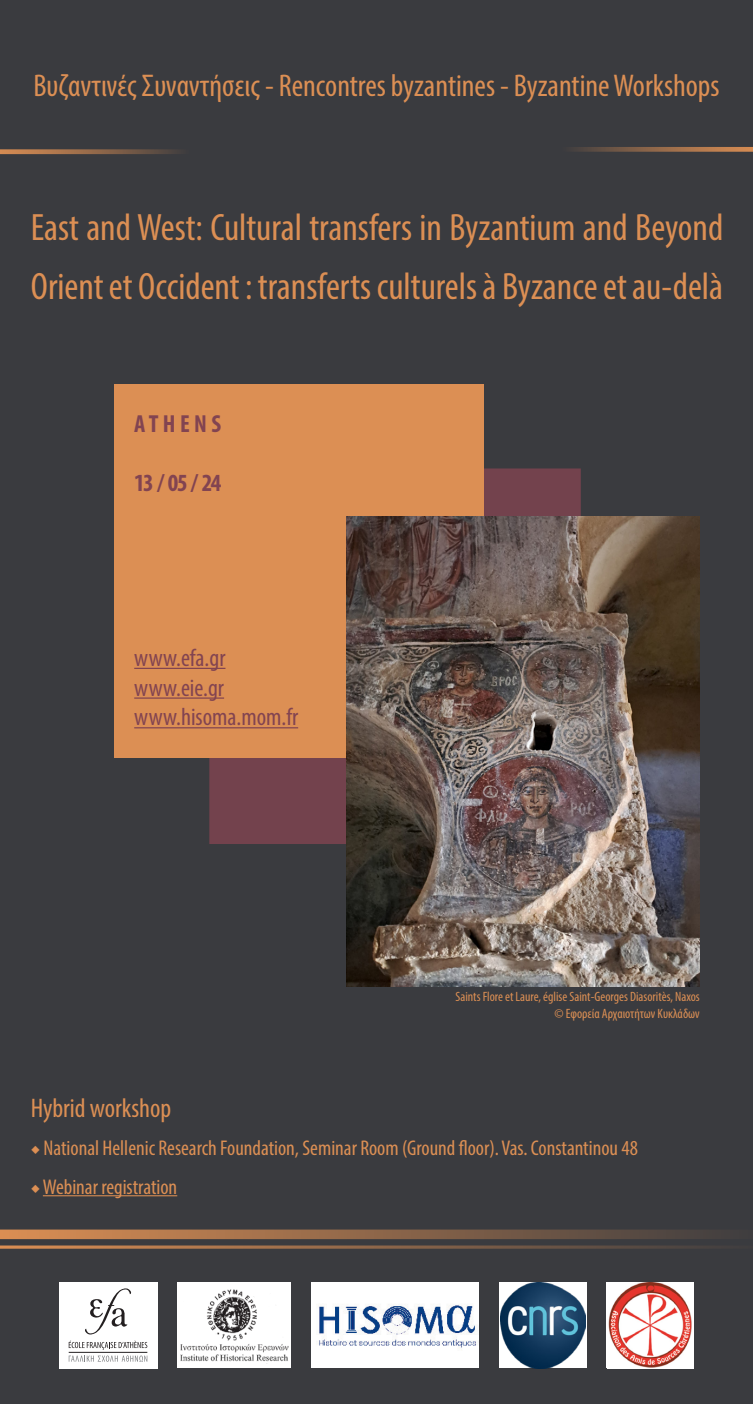
<style>
.page{position:relative;width:753px;height:1404px;background:#fff}
.page>*{position:absolute;margin:0;border:0;box-sizing:border-box;transform-origin:0 0}
.t1{font:condensed 38.25px "Myriad Pro";color:#dc8f54}
.t2{font:condensed 31.5px "Myriad Pro";color:#dc8f54}
.t3{font:condensed 27px "Myriad Pro";color:#dc8f54}
.t4{font:condensed 24.75px "Myriad Pro";color:#824451}
.t5{font:700 condensed 24.75px "Myriad Pro";letter-spacing:.155em;color:#824451}
.t6{font:condensed 21.38px "Myriad Pro";color:#dc8f54}
.t7{font:condensed 13.5px/16.2px "Myriad Pro";color:#dc8f54;text-align:right}
.s1{font-family:"Minion Pro";font-stretch:normal;font-size:20.25px}
</style>
<div class="page">
<div style="left:0;top:0;width:753px;height:1403px;background:#3a3b3f"></div>
<div style="left:209px;top:468px;width:371px;height:376px;background:#73424d;border:2px solid #824451"></div>
<svg style="left:0;top:149px;width:180px;height:5px"></svg>
<svg style="left:572px;top:147px;width:181px;height:5px"></svg>
<hr style="left:0;top:1245px;width:753px;height:3px;background:#dc8f54">
<svg style="left:0;top:1229px;width:724px;height:9px;background:#8b6449"></svg>
<div style="left:115px;top:384px;width:369px;height:373px;background:#dc8f54"></div>
<hr style="left:134px;top:667px;width:91px;height:2px;background:#824451">
<hr style="left:134px;top:697px;width:90px;height:1px;background:#824451">
<hr style="left:134px;top:727px;width:164px;height:1px;background:#824451">
<div style="left:177px;top:1282px;width:114px;height:85px;background:#fff"></div>
<img style="left:180px;top:1289px;width:109px;height:73px">
<div style="left:59px;top:1281px;width:98px;height:86px;background:#fff"></div>
<svg style="left:85px;top:1288px;width:46px;height:46px"></svg>
<svg style="left:69px;top:1340px;width:78px;height:9px"></svg>
<svg style="left:69px;top:1355px;width:78px;height:6px"></svg>
<hr style="left:69px;top:1351px;width:78px;height:1px;background:#231f20">
<img style="left:347px;top:516px;width:352px;height:470px">
<hr style="left:43px;top:1195px;width:134px;height:1px;background:#dc8f54">
<div style="left:311px;top:1281px;width:168px;height:86px;background:#fff"></div>
<img style="left:319px;top:1304px;width:159px;height:44px">
<img style="left:500px;top:1282px;width:86px;height:85px">
<img style="left:607px;top:1282px;width:87px;height:85px">
<p class="t2" style="left:33px;top:67px;width:687px">Βυζαντινές Συναντήσεις - Rencontres byzantines - Byzantine Workshops</p>
<p class="t1" style="left:31px;top:204px;width:694px">East and West: Cultural transfers in Byzantium and Beyond</p>
<p class="t1" style="left:31px;top:263px;width:694px">Orient et Occident : transferts culturels à Byzance et au-delà</p>
<p class="t5" style="left:134px;top:408px;width:89px">ATHENS</p>
<p class="t5" style="left:134px;top:467px;width:89px">13 / 05 / 24</p>
<p class="t4" style="left:134px;top:642px;width:93px">www.efa.gr</p>
<p class="t4" style="left:134px;top:672px;width:91px">www.eie.gr</p>
<p class="t4" style="left:134px;top:702px;width:165px">www.hisoma.mom.fr</p>
<p class="t7" style="left:455px;top:988px;width:246px">Saints Flore et Laure, église Saint-Georges Diasoritès, Naxos © Εφορεία Αρχαιοτήτων Κυκλάδων</p>
<p class="t3" style="left:31px;top:1091px;width:142px">Hybrid workshop</p>
<p class="t6" style="left:31px;top:1135px;width:608px"><span class="s1">◆</span> National Hellenic Research Foundation, Seminar Room (Ground floor). Vas. Constantinou 48</p>
<p class="t6" style="left:31px;top:1173px;width:148px"><span class="s1">◆</span>Webinar registration</p>
</div>
